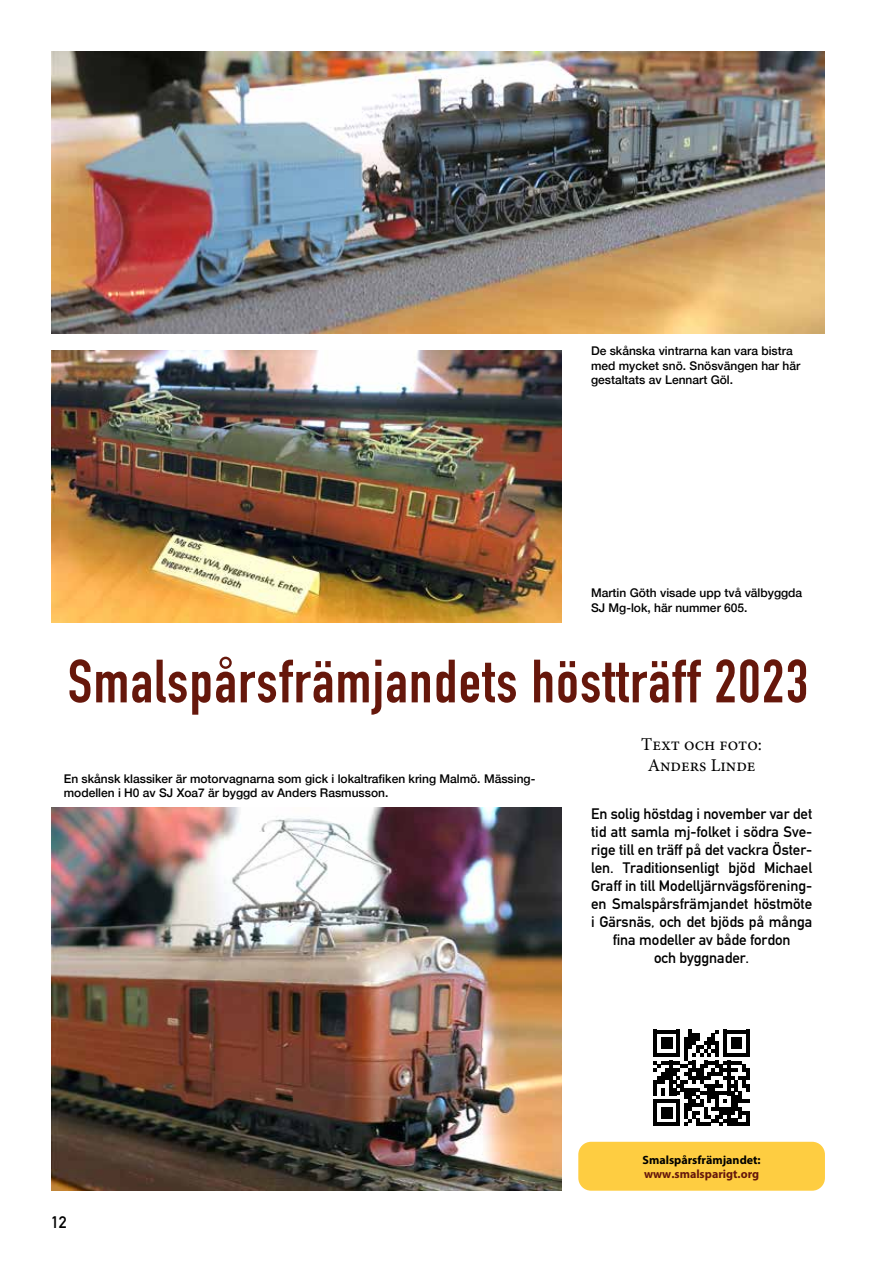
<style>
.page{position:relative;width:893px;height:1263px;background:#fff}
.page>*{position:absolute;margin:0;border:0;box-sizing:border-box;transform-origin:0 0}
.t1{font:60px "DIN Engschrift Std";letter-spacing:.025em;color:#66170b}
.t2{font:18px/21.6px "Minion Pro";color:#000;text-align:center}
.t3{font:16.5px "DIN Mittelschrift Std";color:#000}
.t4{font:15px/18px "DIN Mittelschrift Std";letter-spacing:-.005em;color:#000;text-align:center}
.t5{font:500 12px/14.4px "Helvetica Neue";color:#000}
.t6{font:700 12px "Myriad Pro";color:#000}
.t7{font:700 12px "Myriad Pro";color:#66170b}
</style>
<div class="page">
<svg style="left:653px;top:1030px;width:97px;height:96px"></svg>
<div style="left:578px;top:1142px;width:247px;height:49px;background:#fecd41;border-radius:13px"></div>
<img style="left:51px;top:350px;width:510px;height:272px">
<img style="left:51px;top:808px;width:510px;height:383px">
<img style="left:51px;top:51px;width:774px;height:282px">
<p class="t5" style="left:591px;top:343px;width:211px">De skånska vintrarna kan vara bistra med mycket snö. Snösvängen har här gestaltats av Lennart Göl.</p>
<p class="t5" style="left:591px;top:585px;width:213px">Martin Göth visade upp två välbyggda<br>SJ Mg-lok, här nummer 605.</p>
<h1 class="t1" style="left:68px;top:646px;width:742px">Smalspårsfrämjandets höstträff 2023</h1>
<h2 class="t2" style="left:641px;top:733px;width:122px">Text och foto:<br>Anders Linde</h2>
<p class="t4" style="left:591px;top:804px;width:223px">En solig höstdag i november var det tid att samla mj-folket i södra Sve&shy;rige till en träff på det vackra Öster&shy;len. Traditionsenligt bjöd Michael<br>Graff in till Modelljärnvägsförening&shy;en Smalspårsfrämjandet höstmöte i Gärsnäs, och det bjöds på många fina modeller av både fordon<br>och byggnader.</p>
<p class="t5" style="left:64px;top:770px;width:473px">En skånsk klassiker är motorvagnarna som gick i lokaltrafiken kring Malmö. Mässing&shy;modellen i H0 av SJ Xoa7 är byggd av Anders Rasmusson.</p>
<h3 class="t3" style="left:51px;top:1212px;width:17px">12</h3>
<p class="t6" style="left:643px;top:1152px;width:120px">Smalspårsfrämjandet:</p>
<p class="t7" style="left:644px;top:1166px;width:117px">www.smalsparigt.org</p>
</div>
